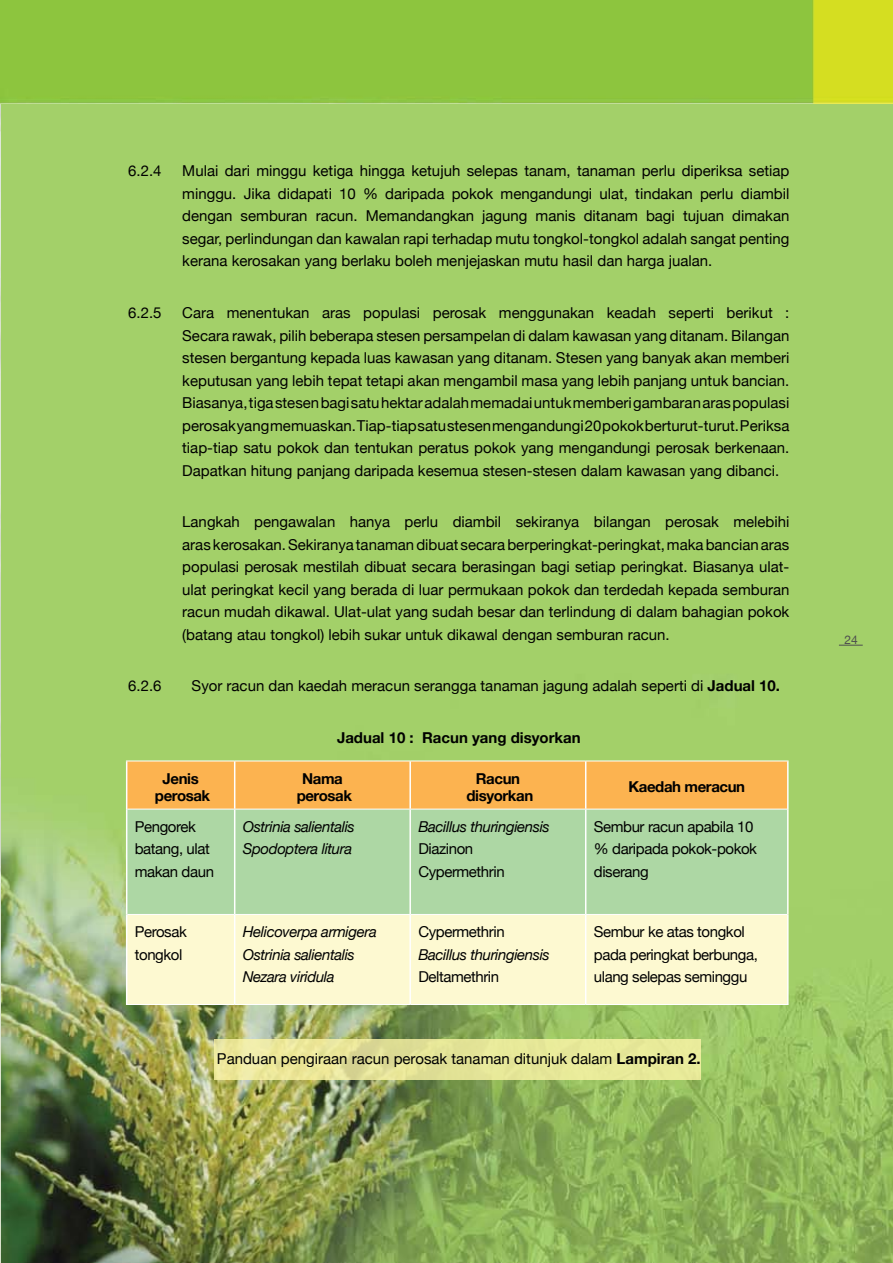
<style>
.page{position:relative;width:893px;height:1263px;background:#fff}
.page>*{position:absolute;margin:0;border:0;box-sizing:border-box;transform-origin:0 0}
.t1{font:15px/22.5px "Helvetica Neue";color:#000;text-align:justify}
.t2{font:15px/22.5px "Helvetica Neue";letter-spacing:-.025em;color:#000}
.t3{font:italic 15px/22.5px "Helvetica Neue";letter-spacing:-.025em;color:#000}
.t4{font:700 15px/16.5px "Helvetica Neue";letter-spacing:-.025em;color:#000;text-align:center}
.t5{font:700 15px "Helvetica Neue";color:#000}
.t6{font:12px "Helvetica Neue";color:#4d4d4f}
.s1{font-weight:700}
</style>
<div class="page">
<img style="left:0;top:0;width:893px;height:1263px">
<img style="left:1px;top:105px;width:892px;height:1158px">
<svg style="left:214px;top:1040px;width:486px;height:40px;background:#e6e699"></svg>
<div style="left:127px;top:762px;width:660px;height:47px;background:#fcb350"></div>
<div style="left:127px;top:810px;width:660px;height:104px;background:#add7a4"></div>
<div style="left:127px;top:915px;width:660px;height:89px;background:#fdf9d1"></div>
<hr style="left:126px;top:761px;width:109px;height:1px;background:#fff">
<hr style="left:235px;top:761px;width:175px;height:1px;background:#fff">
<hr style="left:410px;top:761px;width:176px;height:1px;background:#fff">
<hr style="left:586px;top:761px;width:203px;height:1px;background:#fff">
<hr style="left:126px;top:761px;width:1px;height:48px;background:#fff">
<hr style="left:234px;top:761px;width:1px;height:48px;background:#fff">
<hr style="left:409px;top:761px;width:2px;height:48px;background:#fff">
<hr style="left:585px;top:761px;width:1px;height:48px;background:#fff">
<hr style="left:787px;top:761px;width:2px;height:48px;background:#fff">
<hr style="left:127px;top:809px;width:108px;height:1px;background:#fff">
<hr style="left:235px;top:809px;width:175px;height:1px;background:#fff">
<hr style="left:410px;top:809px;width:176px;height:1px;background:#fff">
<hr style="left:586px;top:809px;width:201px;height:1px;background:#fff">
<hr style="left:127px;top:914px;width:108px;height:1px;background:#fff">
<hr style="left:235px;top:914px;width:175px;height:1px;background:#fff">
<hr style="left:410px;top:914px;width:176px;height:1px;background:#fff">
<hr style="left:586px;top:914px;width:201px;height:1px;background:#fff">
<hr style="left:126px;top:1004px;width:109px;height:1px;background:#fff">
<hr style="left:235px;top:1004px;width:175px;height:1px;background:#fff">
<hr style="left:410px;top:1004px;width:176px;height:1px;background:#fff">
<hr style="left:586px;top:1004px;width:203px;height:1px;background:#fff">
<hr style="left:126px;top:809px;width:1px;height:105px;background:#fff">
<hr style="left:234px;top:809px;width:1px;height:105px;background:#fff">
<hr style="left:409px;top:809px;width:2px;height:105px;background:#fff">
<hr style="left:585px;top:809px;width:1px;height:105px;background:#fff">
<hr style="left:787px;top:809px;width:2px;height:105px;background:#fff">
<hr style="left:126px;top:914px;width:1px;height:90px;background:#fff">
<hr style="left:234px;top:915px;width:1px;height:89px;background:#fff">
<hr style="left:409px;top:915px;width:2px;height:89px;background:#fff">
<hr style="left:585px;top:915px;width:1px;height:89px;background:#fff">
<hr style="left:787px;top:914px;width:2px;height:90px;background:#fff">
<svg style="left:839px;top:645px;width:24px;height:1px"></svg>
<p class="t1" style="left:128px;top:159px;width:35px">6.2.4</p>
<p class="t1" style="left:182px;top:159px;width:609px">Mulai dari minggu ketiga hingga ketujuh selepas tanam, tanaman perlu diperiksa setiap minggu. Jika didapati 10 % daripada pokok mengandungi ulat, tindakan perlu diambil dengan semburan racun. Memandangkan jagung manis ditanam bagi tujuan dimakan segar, perlindungan dan kawalan rapi terhadap mutu tongkol-tongkol adalah sangat penting kerana kerosakan yang berlaku boleh menjejaskan mutu hasil dan harga jualan.</p>
<p class="t1" style="left:128px;top:301px;width:35px">6.2.5</p>
<p class="t1" style="left:182px;top:301px;width:609px">Cara menentukan aras populasi perosak menggunakan keadah seperti berikut :<br>Secara rawak, pilih beberapa stesen persampelan di dalam kawasan yang ditanam. Bilangan stesen bergantung kepada luas kawasan yang ditanam. Stesen yang banyak akan memberi keputusan yang lebih tepat tetapi akan mengambil masa yang lebih panjang untuk bancian.<br>Biasanya, tiga stesen bagi satu hektar adalah memadai untuk memberi gambaran aras populasi perosak yang memuaskan. Tiap-tiap satu stesen mengandungi 20 pokok berturut-turut. Periksa tiap-tiap satu pokok dan tentukan peratus pokok yang mengandungi perosak berkenaan.<br>Dapatkan hitung panjang daripada kesemua stesen-stesen dalam kawasan yang dibanci.</p>
<p class="t1" style="left:182px;top:510px;width:609px">Langkah pengawalan hanya perlu diambil sekiranya bilangan perosak melebihi aras kerosakan. Sekiranya tanaman dibuat secara berperingkat-peringkat, maka bancian aras populasi perosak mestilah dibuat secara berasingan bagi setiap peringkat. Biasanya ulat&shy;ulat peringkat kecil yang berada di luar permukaan pokok dan terdedah kepada semburan racun mudah dikawal. Ulat-ulat yang sudah besar dan terlindung di dalam bahagian pokok (batang atau tongkol) lebih sukar untuk dikawal dengan semburan racun.</p>
<p class="t1" style="left:128px;top:675px;width:35px">6.2.6</p>
<p class="t1" style="left:192px;top:675px;width:590px">Syor racun dan kaedah meracun serangga tanaman jagung adalah seperti di <span class="s1">Jadual 10.</span></p>
<p class="t5" style="left:337px;top:728px;width:245px">Jadual 10 : Racun yang disyorkan</p>
<p class="t4" style="left:155px;top:770px;width:57px">Jenis perosak</p>
<p class="t4" style="left:297px;top:770px;width:57px">Nama perosak</p>
<p class="t4" style="left:466px;top:770px;width:68px">Racun disyorkan</p>
<p class="t4" style="left:628px;top:778px;width:118px">Kaedah meracun</p>
<p class="t2" style="left:135px;top:815px;width:81px">Pengorek batang, ulat makan daun</p>
<p class="t3" style="left:243px;top:815px;width:114px">Ostrinia salientalis<br>Spodoptera litura</p>
<p class="t3" style="left:418px;top:815px;width:133px">Bacillus thuringiensis</p>
<p class="t2" style="left:594px;top:815px;width:165px">Sembur racun apabila 10 % daripada pokok-pokok diserang</p>
<p class="t2" style="left:418px;top:838px;width:88px">Diazinon<br>Cypermethrin</p>
<p class="t2" style="left:135px;top:920px;width:54px">Perosak tongkol</p>
<p class="t3" style="left:243px;top:920px;width:135px">Helicoverpa armigera<br>Ostrinia salientalis<br>Nezara viridula</p>
<p class="t2" style="left:418px;top:920px;width:88px">Cypermethrin</p>
<p class="t3" style="left:418px;top:943px;width:133px">Bacillus thuringiensis</p>
<p class="t2" style="left:418px;top:965px;width:82px">Deltamethrin</p>
<p class="t2" style="left:594px;top:920px;width:166px">Sembur ke atas tongkol pada peringkat berbunga, ulang selepas seminggu</p>
<p class="t1" style="left:217px;top:1047px;width:485px">Panduan pengiraan racun perosak tanaman ditunjuk dalam <span class="s1">Lampiran 2.</span></p>
<p class="t6" style="left:844px;top:633px;width:15px">24</p>
</div>
